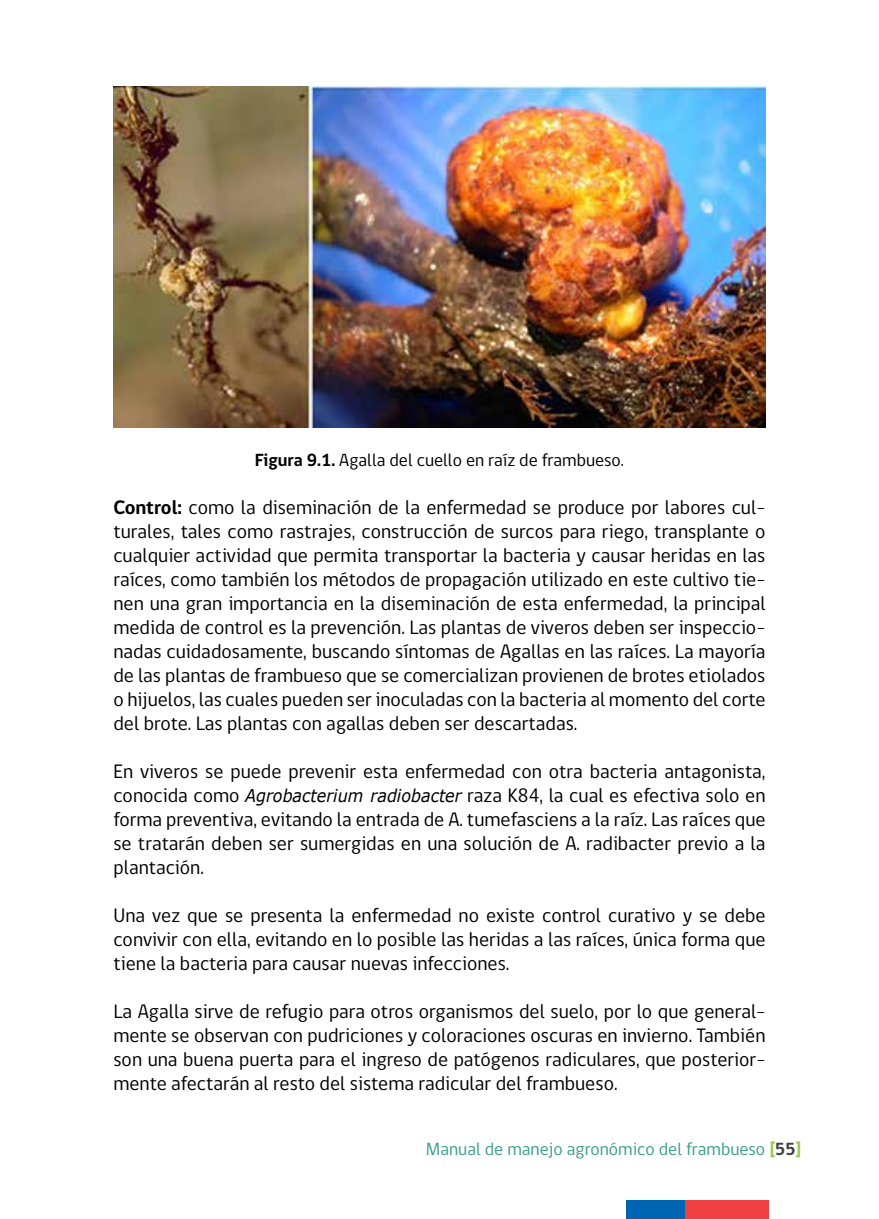
<style>
.page{position:relative;width:879px;height:1219px;background:#fff}
.page>*{position:absolute;margin:0;border:0;box-sizing:border-box;transform-origin:0 0}
.t1{font:20px/24px "gob CL";color:#000;text-align:justify}
.t2{font:18px "gob CL";color:#000}
.t3{font:18px "gob CL";color:#3d9e8a}
.s1{font-weight:700}
.s2{font-family:"Verdana";font-style:italic;font-size:17.6px}
.s3{font-weight:700;color:#99cb52}
.s4{font-weight:700;color:#414042}
</style>
<div class="page">
<div style="left:626px;top:1200px;width:58px;height:19px;background:#0066b3"></div>
<div style="left:684px;top:1200px;width:84px;height:19px;background:#ef4044"></div>
<img style="left:113px;top:87px;width:653px;height:340px">
<p class="t2" style="left:255px;top:447px;width:371px"><span class="s1">Figura 9.1.</span> Agalla del cuello en raíz de frambueso.</p>
<p class="t1" style="left:113px;top:496px;width:654px"><span class="s1">Control:</span> como la diseminación de la enfermedad se produce por labores cul&shy;turales, tales como rastrajes, construcción de surcos para riego, transplante o cualquier actividad que permita transportar la bacteria y causar heridas en las raíces, como también los métodos de propagación utilizado en este cultivo tie&shy;nen una gran importancia en la diseminación de esta enfermedad, la principal medida de control es la prevención. Las plantas de viveros deben ser inspeccio&shy;nadas cuidadosamente, buscando síntomas de Agallas en las raíces. La mayoría de las plantas de frambueso que se comercializan provienen de brotes etiolados o hijuelos, las cuales pueden ser inoculadas con la bacteria al momento del corte del brote. Las plantas con agallas deben ser descartadas.</p>
<p class="t1" style="left:113px;top:760px;width:654px">En viveros se puede prevenir esta enfermedad con otra bacteria antagonista, conocida como <span class="s2">Agrobacterium radiobacter</span> raza K84, la cual es efectiva solo en forma preventiva, evitando la entrada de A. tumefasciens a la raíz. Las raíces que se tratarán deben ser sumergidas en una solución de A. radibacter previo a la plantación.</p>
<p class="t1" style="left:113px;top:904px;width:654px">Una vez que se presenta la enfermedad no existe control curativo y se debe convivir con ella, evitando en lo posible las heridas a las raíces, única forma que tiene la bacteria para causar nuevas infecciones.</p>
<p class="t1" style="left:113px;top:1000px;width:654px">La Agalla sirve de refugio para otros organismos del suelo, por lo que general&shy;mente se observan con pudriciones y coloraciones oscuras en invierno. También son una buena puerta para el ingreso de patógenos radiculares, que posterior&shy;mente afectarán al resto del sistema radicular del frambueso.</p>
<p class="t3" style="left:426px;top:1136px;width:377px">Manual de manejo agronómico del frambueso <span class="s3">[</span><span class="s4">55</span><span class="s3">]</span></p>
</div>
